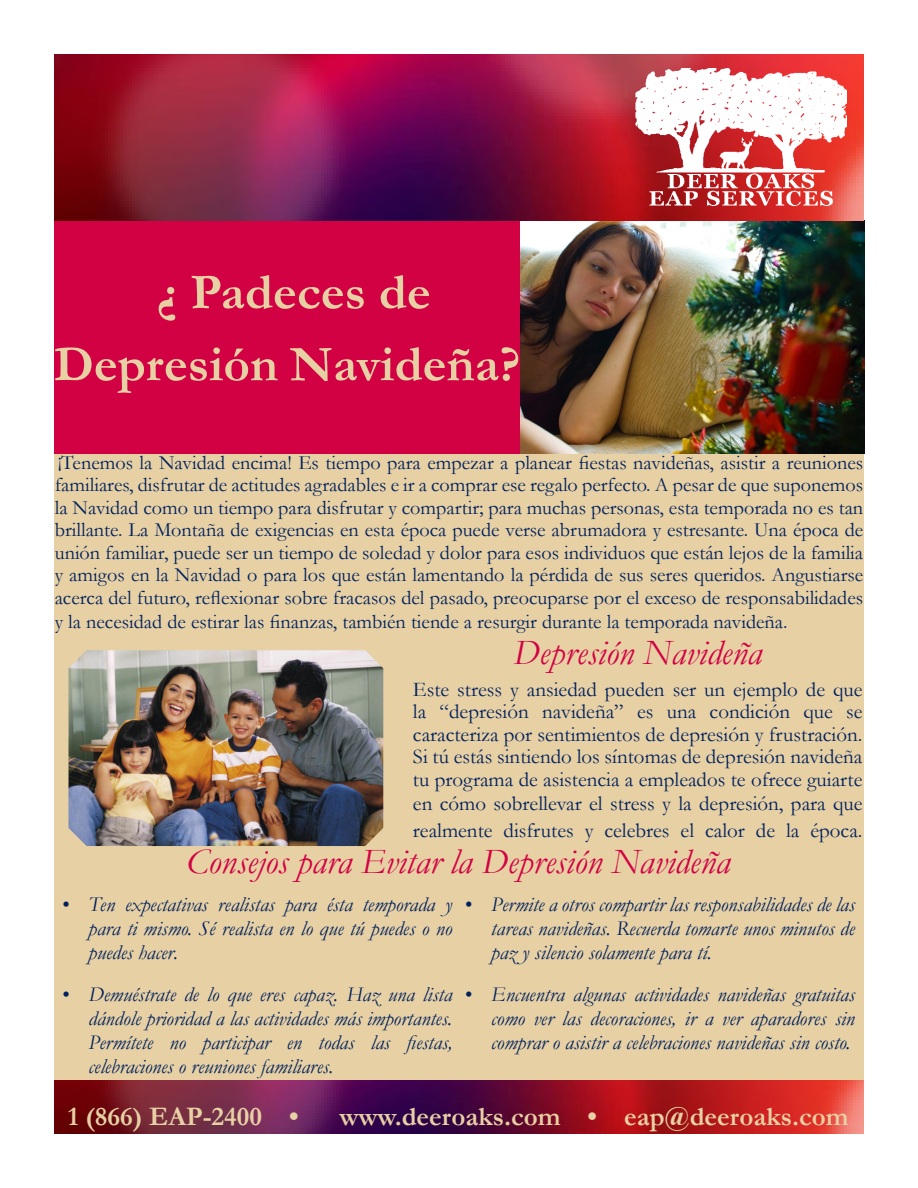
<style>
.page{position:relative;width:918px;height:1188px;background:#fff}
.page>*{position:absolute;margin:0;border:0;box-sizing:border-box;transform-origin:0 0}
.t1{font:700 51px "Garamond";color:#e7d0a4}
.t2{font:italic 36px "Garamond";color:#d20143}
.t3{font:700 27px "Garamond";color:#e7d0a4}
.t4{font:italic 21px/24px "Garamond";color:#00215d;text-align:justify}
.t5{font:21px/22.8px "Garamond";color:#00215d;text-align:justify}
.t6{font:20.25px/22.6px "Garamond";color:#00215d;text-align:justify}
</style>
<div class="page">
<div style="left:54px;top:447px;width:810px;height:634px;background:#e7d0a4"></div>
<div style="left:54px;top:200px;width:466px;height:254px;background:#d20143"></div>
<img style="left:521px;top:220px;width:343px;height:233px">
<img style="left:54px;top:54px;width:810px;height:166px">
<img style="left:635px;top:68px;width:211px;height:139px">
<img style="left:54px;top:1081px;width:810px;height:52px">
<img style="left:69px;top:650px;width:314px;height:196px">
<p class="t1" style="left:156px;top:258px;width:276px">¿ Padeces de</p>
<p class="t1" style="left:54px;top:330px;width:468px">Depresión Navideña?</p>
<p class="t6" style="left:55px;top:451px;width:810px;text-indent:7px">Tenemos la Navidad encima! Es tiempo para empezar a planear fiestas navideñas, asistir a reuniones familiares, disfrutar de actitudes agradables e ir a comprar ese regalo perfecto. A pesar de que suponemos la Navidad como un tiempo para disfrutar y compartir; para muchas personas, esta temporada no es tan brillante. La Montaña de exigencias en esta época puede verse abrumadora y estresante. Una época de unión familiar, puede ser un tiempo de soledad y dolor para esos individuos que están lejos de la familia y amigos en la Navidad o para los que están lamentando la pérdida de sus seres queridos. Angustiarse acerca del futuro, reflexionar sobre fracasos del pasado, preocuparse por el exceso de responsabilidades y la necesidad de estirar las finanzas, también tiende a resurgir durante la temporada navideña.</p>
<p class="t2" style="left:513px;top:629px;width:250px">Depresión Navideña</p>
<p class="t5" style="left:413px;top:677px;width:451px">Este stress y ansiedad pueden ser un ejemplo de que la “depresión navideña” es una condición que se caracteriza por sentimientos de depresión y frustración.<br>Si tú estás sintiendo los síntomas de depresión navideña tu programa de asistencia a empleados te ofrece guiarte en cómo sobrellevar el stress y la depresión, para que</p>
<p class="t5" style="left:413px;top:818px;width:451px">realmente disfrutes y celebres el calor de la época.</p>
<p class="t2" style="left:186px;top:837px;width:546px">Consejos para Evitar la Depresión Navideña</p>
<p class="t4" style="left:89px;top:892px;width:365px;text-indent:-27px">• Ten expectativas realistas para ésta temporada y para ti mismo. Sé realista en lo que tú puedes o no puedes hacer.</p>
<p class="t4" style="left:491px;top:892px;width:365px;text-indent:-27px">• Permite a otros compartir las responsabilidades de las tareas navideñas. Recuerda tomarte unos minutos de paz y silencio solamente para tí.</p>
<p class="t4" style="left:89px;top:982px;width:365px;text-indent:-27px">• Demuéstrate de lo que eres capaz. Haz una lista dándole prioridad a las actividades más importantes.<br>Permítete no participar en todas las fiestas, celebraciones o reuniones familiares.</p>
<p class="t4" style="left:491px;top:982px;width:365px;text-indent:-27px">• Encuentra algunas actividades navideñas gratuitas como ver las decoraciones, ir a ver aparadores sin comprar o asistir a celebraciones navideñas sin costo.</p>
<p class="t3" style="left:68px;top:1099px;width:232px">1 (866) EAP-2400 •</p>
<p class="t3" style="left:339px;top:1099px;width:511px">www.deeroaks.com • eap@deeroaks.com</p>
<p class="t6" style="left:62px;top:476px;width:6px;rotate:-180deg">!</p>
</div>
